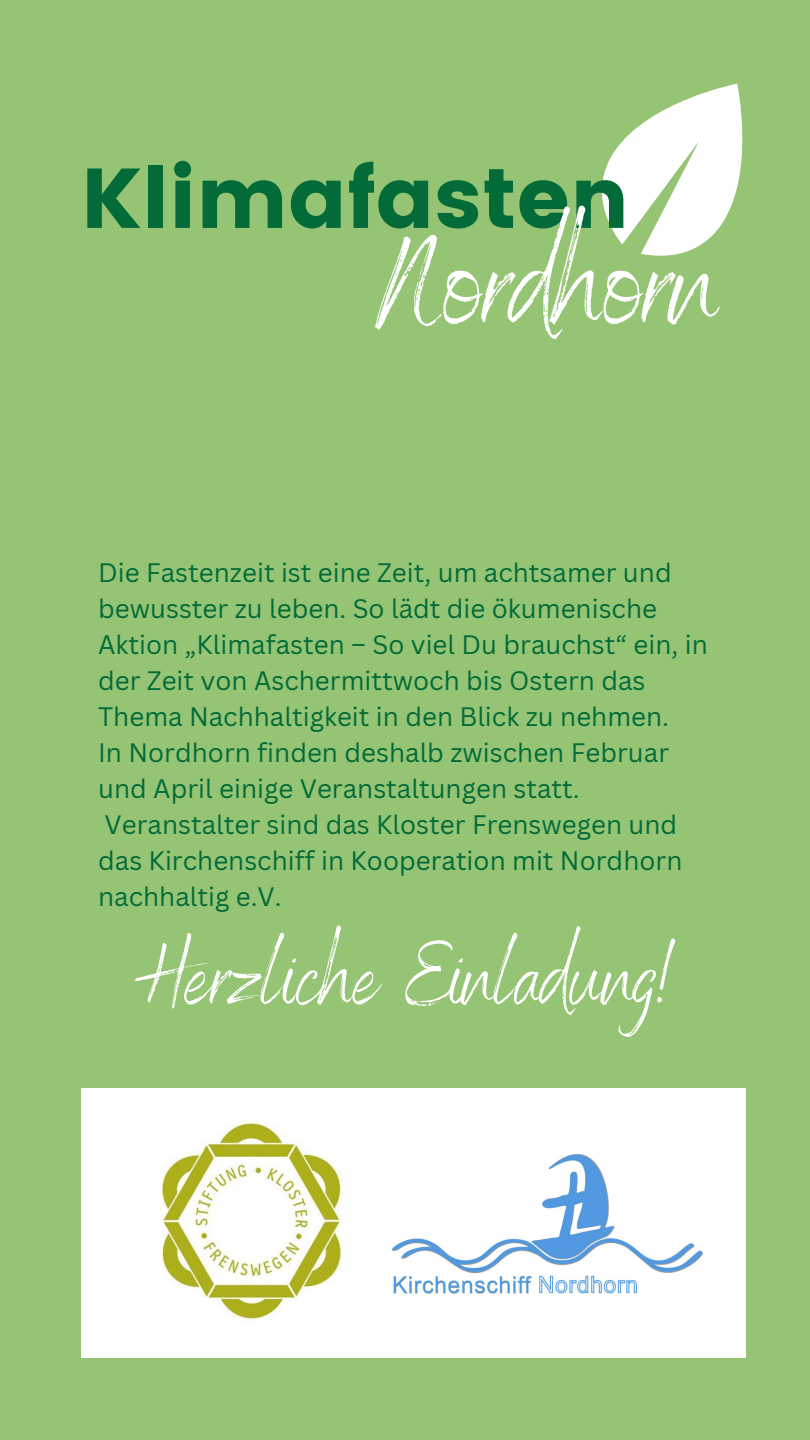
<style>
.page{position:relative;width:810px;height:1440px;background:#95c475}
.page>*{position:absolute;margin:0;border:0;box-sizing:border-box;transform-origin:0 0}
.t1{font:133px "Benedict";color:#fff}
.t2{font:89px "Benedict";color:#fff}
.t3{font:84.6px "Poppins";color:#026b38}
.t4{font:26px/36px "Canva Sans";color:#026b38}
</style>
<div class="page">
<svg style="left:601px;top:84px;width:142px;height:172px"></svg>
<div style="left:81px;top:1089px;width:664px;height:269px;background:#fff"></div>
<img style="left:161px;top:1118px;width:182px;height:203px">
<img style="left:392px;top:1154px;width:311px;height:139px">
<h3 class="t3" style="left:81px;top:149px;width:550px">Klimafasten</h3>
<h1 class="t1" style="left:376px;top:196px;width:344px">Nordhorn</h1>
<p class="t4" style="left:98px;top:554px;width:611px">Die Fastenzeit ist eine Zeit, um achtsamer und bewusster zu leben. So lädt die ökumenische Aktion „Klimafasten – So viel Du brauchst“ ein, in der Zeit von Aschermittwoch bis Ostern das Thema Nachhaltigkeit in den Blick zu nehmen.<br>In Nordhorn finden deshalb zwischen Februar und April einige Veranstaltungen statt.<br>Veranstalter sind das Kloster Frenswegen und das Kirchenschiff in Kooperation mit Nordhorn nachhaltig e.V.</p>
<h2 class="t2" style="left:135px;top:919px;width:542px">Herzliche Einladung!</h2>
</div>
